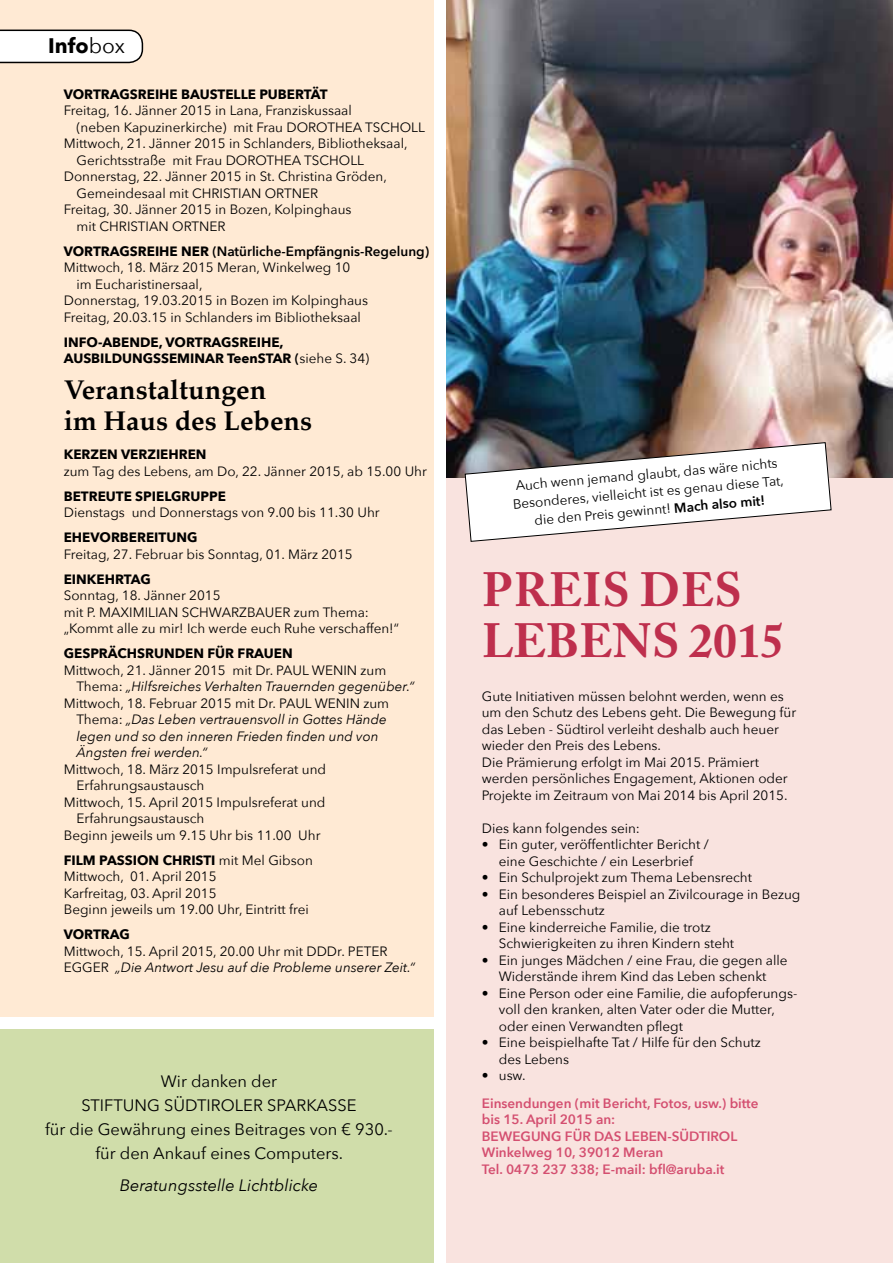
<style>
.page{position:relative;width:893px;height:1263px;background:#fff}
.page>*{position:absolute;margin:0;border:0;box-sizing:border-box;transform-origin:0 0}
.t1{font:700 47.7px/50.8px "Adobe Caslon Pro";color:#be2f4d}
.t2{font:700 27px/31.5px "Palatino";color:#000}
.t3{font:700 21px "Avenir Next";color:#000}
.t4{font:16.5px/24px "Avenir Next";color:#000;text-align:center}
.t5{font:italic 16.5px "Avenir Next";color:#000}
.t6{font:13.5px/16.5px "Avenir Next";color:#000}
.t7{font:700 13.5px/16.5px "Avenir Next";color:#000}
.t8{font:italic 13.5px/16.5px "Avenir Next";color:#000}
.t9{font:600 13.5px/16.5px "Avenir Next";color:#d44f70}
.t10{font:600 13.5px "Avenir Next";color:#000}
.s1{font-weight:400}
.s2{font-weight:700}
.s3{font-weight:600}
.s4{font-style:normal}
.s5{font-style:italic}
</style>
<div class="page">
<div style="left:446px;top:360px;width:447px;height:903px;background:#f9e3df"></div>
<div style="left:0;top:0;width:434px;height:1016px;background:#ffead4"></div>
<svg style="left:0;top:30px;width:143px;height:33px;background:#eaeaea"></svg>
<img style="left:446px;top:0;width:447px;height:478px">
<svg style="left:464px;top:442px;width:368px;height:100px"></svg>
<div style="left:0;top:1029px;width:434px;height:234px;background:#d0ddaa"></div>
<h3 class="t3" style="left:48px;top:27px;width:78px">INFO<span class="s1">box</span></h3>
<p class="t7" style="left:64px;top:85px;width:266px">VORTRAGSREIHE BAUSTELLE PUB ERTÄT</p>
<p class="t6" style="left:64px;top:101px;width:290px;text-align:center">Freitag, 16. Jänner 2015 in Lana, Franziskussaal (neben Kapuzinerkirche) mit Frau Dorothe</p>
<p class="t6" style="left:353px;top:118px;width:66px">a Tscholl</p>
<p class="t6" style="left:64px;top:134px;width:345px">Mittwoch, 21. Jänner 2015 in Schlanders, Bibliotheksaal,</p>
<p class="t6" style="left:77px;top:151px;width:200px">Gerichtsstraße mit Frau Dorothe</p>
<p class="t6" style="left:292px;top:151px;width:66px">a Tscholl</p>
<p class="t6" style="left:64px;top:167px;width:325px">Donnerstag, 22. Jänner 2015 in St. Christina Gröden,</p>
<p class="t6" style="left:77px;top:184px;width:243px">Gemeindesaal mit Ch ristian Ortner</p>
<p class="t6" style="left:64px;top:200px;width:289px">Freitag, 30. Jänner 2015 in Bozen, Kolpinghaus</p>
<p class="t6" style="left:77px;top:217px;width:151px">mit Ch ristian Ortner</p>
<p class="t10" style="left:64px;top:239px;width:367px"><span class="s2">VORTRAGSREIHE NER</span> (Natürliche-Empfängnis-Regelung)</p>
<p class="t6" style="left:64px;top:258px;width:288px">Mittwoch, 18. März 2015 Meran, Winkelweg 10</p>
<p class="t6" style="left:77px;top:275px;width:127px">im Eucharistinersaal,</p>
<p class="t6" style="left:64px;top:291px;width:306px">Donnerstag, 19.03.2015 in Bozen im Kolpinghaus</p>
<p class="t6" style="left:64px;top:308px;width:299px">Freitag, 20.03.15 in Schlanders im Bibliotheksaal</p>
<p class="t7" style="left:64px;top:333px;width:121px">INFO-ABENDE, VORTR</p>
<p class="t7" style="left:212px;top:333px;width:29px">AGSREIHE</p>
<p class="t7" style="left:64px;top:333px;width:307px;text-indent:216px">,<br>AUSBILDUNGSSEMINAR TEENSTAR <span class="s3">(</span><span class="s1">siehe S. 34)</span></p>
<h2 class="t2" style="left:64px;top:373px;width:250px">Veranstaltungen<br>im Haus des Lebens</h2>
<p class="t7" style="left:64px;top:446px;width:142px">KERZEN VERZIEHREN</p>
<p class="t6" style="left:64px;top:462px;width:365px">zum Tag des Lebens, am Do, 22. Jänner 2015, ab 15.00 Uhr</p>
<p class="t7" style="left:64px;top:488px;width:137px">BETREUTE SPIELG RUPP</p>
<p class="t7" style="left:218px;top:488px;width:10px">E</p>
<p class="t6" style="left:64px;top:504px;width:317px">Dienstags und Donnerstags von 9.00 bis 11.30 Uhr</p>
<p class="t7" style="left:64px;top:529px;width:114px">EHEVORBEREITUNG</p>
<p class="t6" style="left:64px;top:545px;width:291px">Freitag, 27. Februar bis Sonntag, 01. März 2015</p>
<p class="t7" style="left:64px;top:571px;width:78px">EINKEHRTAG</p>
<p class="t6" style="left:64px;top:587px;width:337px">Sonntag, 18. Jänner 2015<br>mit P. Maxim ilian Schwarzbauer zum Thema: „Kommt alle zu mir! Ich werde euch Ruhe verschaffen!“</p>
<p class="t7" style="left:64px;top:645px;width:228px">GESPRÄCHSRUN DEN FÜR FRAU EN</p>
<p class="t6" style="left:64px;top:661px;width:238px">Mittwoch, 21. Jänner 2015 mit Dr. PaulWe</p>
<p class="t6" style="left:333px;top:661px;width:55px">nin zum</p>
<p class="t8" style="left:77px;top:678px;width:339px"><span class="s4">Thema:</span> „Hilfsreiches Verhalten Trauernden gegenüber.“</p>
<p class="t6" style="left:64px;top:694px;width:241px">Mittwoch, 18. Februar 2015 mit Dr. PaulWe</p>
<p class="t8" style="left:77px;top:694px;width:314px;text-indent:259px"><span class="s4">nin zum<br>Thema:</span> „Das Leben vertrauensvoll in Gottes Hände legen und so den inneren Frieden finden und von<br>Ängsten frei werden.“</p>
<p class="t6" style="left:64px;top:760px;width:264px">Mittwoch, 18. März 2015 Impulsreferat und</p>
<p class="t6" style="left:77px;top:777px;width:129px">Erfahrungsaustausch</p>
<p class="t6" style="left:64px;top:793px;width:263px">Mittwoch, 15. April 2015 Impulsreferat und</p>
<p class="t6" style="left:77px;top:810px;width:129px">Erfahrungsaustausch</p>
<p class="t6" style="left:64px;top:826px;width:258px">Beginn jeweils um 9.15 Uhr bis 11.00 Uhr</p>
<p class="t7" style="left:64px;top:852px;width:62px">FI LM PASSIO</p>
<p class="t7" style="left:149px;top:852px;width:23px">N CHRISTI</p>
<p class="t6" style="left:219px;top:851px;width:95px">mit Mel Gibson</p>
<p class="t6" style="left:64px;top:868px;width:247px">Mittwoch, 01. April 2015<br>Karfreitag, 03. April 2015<br>Beginn jeweils um 19.00 Uhr, Eintritt frei</p>
<p class="t7" style="left:64px;top:926px;width:57px">VORTRAG</p>
<p class="t6" style="left:64px;top:942px;width:353px">Mittwoch, 15. April 2015, 20.00 Uhr mit DDDr. PETER<br>EGGER <span class="s5">„Die Antwort Jesu auf die Probleme unserer Zeit.“</span></p>
<p class="t4" style="left:45px;top:1068px;width:349px">Wir danken der<br>STI FTUN G SÜDTIRO LER SPARKASSE<br>fü r die Gewährung eines Beitrages von € 930.- für den Ankauf eines Computers.</p>
<p class="t5" style="left:120px;top:1171px;width:200px">Beratungsstelle Lichtblicke</p>
<p class="t6" style="left:511px;top:477px;width:273px;line-height:18px;text-align:center;rotate:-5deg">Auch wenn jemand glaubt, das wäre nichts<br>Besonderes, vielleicht ist es genau diese Tat, die den Preis gewinnt! <span class="s3">Mach also mit!</span></p>
<h1 class="t1" style="left:482px;top:564px;width:304px">PREIS DES<br>LEBENS 2015</h1>
<p class="t6" style="left:482px;top:687px;width:316px">Gute Initiativen müssen belohnt werden, wenn es um den Schutz des Lebens geht. Die Bewegung für das Leben - Südtirol verleiht deshalb auch heuer wieder den Preis des Lebens.<br>Die Prämierung erfolgt im Mai 2015. Prämiert werden persönliches Engagement, Aktionen oder Projekte im Zeitraum von Mai 2014 bis April 2015.</p>
<p class="t6" style="left:482px;top:819px;width:160px">Dies kann folgendes sein:</p>
<p class="t6" style="left:482px;top:836px;width:228px;text-align:center">• Ein guter, veröffentlichter Bericht / eine Geschichte / ein Leserbrief</p>
<p class="t6" style="left:482px;top:869px;width:272px">• Ein Schulprojekt zum Thema Lebensrecht</p>
<p class="t6" style="left:499px;top:885px;width:303px;text-indent:-17px">• Ein besonderes Beispiel an Zivilcourage in Bezug auf Lebensschutz</p>
<p class="t6" style="left:499px;top:918px;width:237px;text-indent:-17px">• Eine kinderreiche Familie, die trotz<br>Schwierigkeiten zu ihren Kindern steht</p>
<p class="t6" style="left:482px;top:951px;width:307px;text-align:center">• Ein junges Mädchen / eine Frau, die gegen alle<br>Widerstände ihrem Kind das Leben schenkt</p>
<p class="t6" style="left:499px;top:984px;width:300px;text-indent:-17px">• Eine Person oder eine Familie, die aufopferungs&shy;voll den kranken, alten Vater oder die Mutter, oder einen Verwandten pflegt</p>
<p class="t6" style="left:499px;top:1034px;width:263px;text-indent:-17px">• Eine beispielhafte Tat / Hilfe für den Schutz des Lebens</p>
<p class="t6" style="left:482px;top:1067px;width:45px">• usw.</p>
<p class="t9" style="left:482px;top:1094px;width:278px">Einsendungen (mit Bericht, Fotos, usw.) bitte bis 15. April 2015 an:<br>BEWEGUNG FÜR DAS LEBEN-SÜDTIROL Winkelweg 10, 39012 Meran<br>Tel. 0473 237 338; E-mail: bfl@aruba.it</p>
</div>
